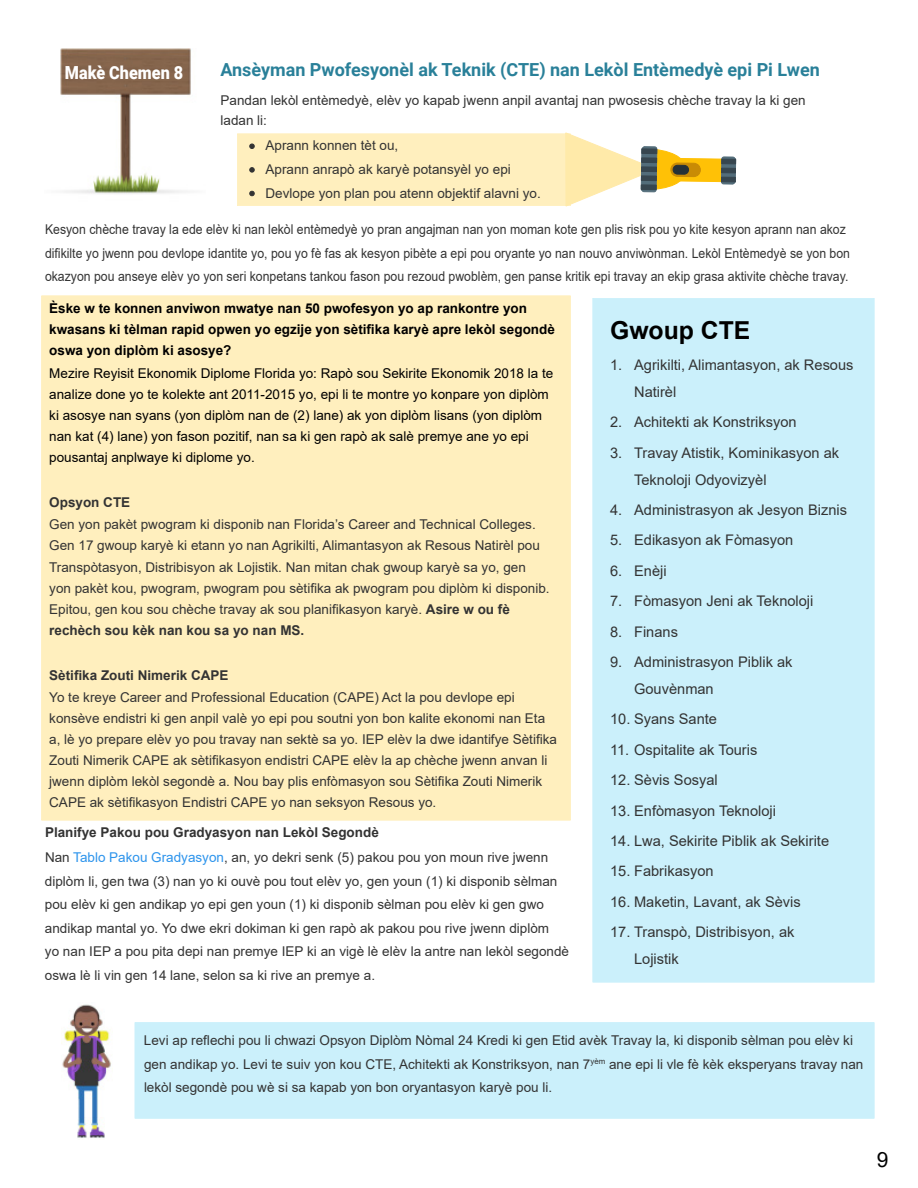
<style>
.page{position:relative;width:918px;height:1188px;background:#fff}
.page>*{position:absolute;margin:0;border:0;box-sizing:border-box;transform-origin:0 0}
.Paragraph_Style5{font:700 24.75px "Arial";color:#000}
.t1{font:21px "Arial";color:#000}
.Paragraph_Style1{font:700 18px "Roboto";color:#298099}
.Paragraph_Style2{font:900 18px "Roboto";color:#fff;scale:.9 1}
.Paragraph_Style6{font:14.7px/27px "Arial";color:#333}
.Paragraph_Style1-2{font:13.5px/21px "Arial";color:#333}
.Paragraph_Style3{font:13.5px/23.5px "Arial";color:#333}
.Paragraph_Style1-3{font:13.5px/23.5px "Arial";color:#333;scale:.91 1}
.Paragraph_Style1-4{font:13.5px/21px "Arial";color:#000}
.Paragraph_Style4{font:13.5px/23.4px "Arial";color:#333}
.Paragraph_Style2-2{font:700 13.5px/21px "Arial";color:#000}
.Paragraph_Style1-5{font:700 13.5px "Arial";color:#333}
.s1{font-weight:700}
.s2{color:#2d94ec}
</style>
<div class="page">
<div style="left:237px;top:134px;width:333px;height:72px;background:#ffefbe"></div>
<svg style="left:250px;top:144px;width:4px;height:5px"></svg>
<svg style="left:250px;top:168px;width:4px;height:4px"></svg>
<svg style="left:250px;top:191px;width:4px;height:5px"></svg>
<img style="left:60px;top:48px;width:131px;height:146px">
<svg style="left:566px;top:133px;width:170px;height:73px"></svg>
<div style="left:593px;top:298px;width:281px;height:684px;background:#cbf0fb"></div>
<div style="left:42px;top:296px;width:528px;height:524px;background:#ffefbe"></div>
<img style="left:62px;top:1004px;width:49px;height:134px">
<div style="left:135px;top:1023px;width:739px;height:95px;background:#cbf0fb"></div>
<p class="Paragraph_Style2" style="left:65px;top:60px;width:133px">Makè Chemen 8</p>
<p class="Paragraph_Style1" style="left:220px;top:57px;width:601px">Ansèyman Pwofesyonèl ak Teknik (CTE) nan Lekòl Entèmedyè epi Pi Lwen</p>
<p class="Paragraph_Style1-2" style="left:220px;top:91px;width:587px;line-height:19.5px">Pandan lekòl entèmedyè, elèv yo kapab jwenn anpil avantaj nan pwosesis chèche travay la ki gen ladan li:</p>
<p class="Paragraph_Style1-2" style="left:265px;top:134px;width:134px">Aprann konnen tèt ou,</p>
<p class="Paragraph_Style1-2" style="left:265px;top:158px;width:247px">Aprann anrapò ak karyè potansyèl yo epi</p>
<p class="Paragraph_Style1-2" style="left:265px;top:182px;width:277px">Devlope yon plan pou atenn objektif alavni yo.</p>
<p class="Paragraph_Style1-3" style="left:45px;top:218px;width:886px">Kesyon chèche travay la ede elèv ki nan lekòl entèmedyè yo pran angajman nan yon moman kote gen plis risk pou yo kite kesyon aprann nan akoz difikilte yo jwenn pou devlope idantite yo, pou yo fè fas ak kesyon pibète a epi pou oryante yo nan nouvo anviwònman. Lekòl Entèmedyè se yon bon okazyon pou anseye elèv yo yon seri konpetans tankou fason pou rezoud pwoblèm, gen panse kritik epi travay an ekip grasa aktivite chèche travay.</p>
<p class="Paragraph_Style2-2" style="left:49px;top:298px;width:507px">Èske w te konnen anviwon mwatye nan 50 pwofesyon yo ap rankontre yon kwasans ki tèlman rapid opwen yo egzije yon sètifika karyè apre lekòl segondè oswa yon diplòm ki asosye?</p>
<p class="Paragraph_Style1-4" style="left:49px;top:363px;width:506px">Mezire Reyisit Ekonomik Diplome Florida yo: Rapò sou Sekirite Ekonomik 2018 la te analize done yo te kolekte ant 2011-2015 yo, epi li te montre yo konpare yon diplòm ki asosye nan syans (yon diplòm nan de (2) lane) ak yon diplòm lisans (yon diplòm nan kat (4) lane) yon fason pozitif, nan sa ki gen rapò ak salè premye ane yo epi pousantaj anplwaye ki diplome yo.</p>
<p class="Paragraph_Style1-5" style="left:49px;top:493px;width:83px">Opsyon CTE</p>
<p class="Paragraph_Style1-2" style="left:49px;top:514px;width:502px">Gen yon pakèt pwogram ki disponib nan Florida’s Career and Technical Colleges.<br>Gen 17 gwoup karyè ki etann yo nan Agrikilti, Alimantasyon ak Resous Natirèl pou Transpòtasyon, Distribisyon ak Lojistik. Nan mitan chak gwoup karyè sa yo, gen yon pakèt kou, pwogram, pwogram pou sètifika ak pwogram pou diplòm ki disponib.<br>Epitou, gen kou sou chèche travay ak sou planifikasyon karyè. <span class="s1">Asire w ou fè rechèch sou kèk nan kou sa yo nan MS.</span></p>
<p class="Paragraph_Style1-5" style="left:49px;top:665px;width:181px">Sètifika Zouti Nimerik CAPE</p>
<p class="Paragraph_Style1-2" style="left:49px;top:687px;width:509px">Yo te kreye Career and Professional Education (CAPE) Act la pou devlope epi konsève endistri ki gen anpil valè yo epi pou soutni yon bon kalite ekonomi nan Eta a, lè yo prepare elèv yo pou travay nan sektè sa yo. IEP elèv la dwe idantifye Sètifika Zouti Nimerik CAPE ak sètifikasyon endistri CAPE elèv la ap chèche jwenn anvan li jwenn diplòm lekòl segondè a. Nou bay plis enfòmasyon sou Sètifika Zouti Nimerik CAPE ak sètifikasyon Endistri CAPE yo nan seksyon Resous yo.</p>
<p class="Paragraph_Style1-5" style="left:45px;top:823px;width:335px">Planifye Pakou pou Gradyasyon nan Lekòl Segondè</p>
<p class="Paragraph_Style3" style="left:45px;top:846px;width:526px">Nan <span class="s2">Tablo Pakou Gradyasyon</span>, an, yo dekri senk (5) pakou pou yon moun rive jwenn diplòm li, gen twa (3) nan yo ki ouvè pou tout elèv yo, gen youn (1) ki disponib sèlman pou elèv ki gen andikap yo epi gen youn (1) ki disponib sèlman pou elèv ki gen gwo andikap mantal yo. Yo dwe ekri dokiman ki gen rapò ak pakou pou rive jwenn diplòm<br>yo nan IEP a pou pita depi nan premye IEP ki an vigè lè elèv la antre nan lekòl segondè oswa lè li vin gen 14 lane, selon sa ki rive an premye a.</p>
<p class="Paragraph_Style5" style="left:610px;top:312px;width:142px">Gwoup CTE</p>
<p class="Paragraph_Style6" style="left:634px;top:351px;width:221px;text-indent:-24px">1. Agrikilti, Alimantasyon, ak Resous<br>Natirèl</p>
<p class="Paragraph_Style6" style="left:610px;top:409px;width:188px">2. Achitekti ak Konstriksyon</p>
<p class="Paragraph_Style6" style="left:634px;top:439px;width:207px;text-indent:-24px">3. Travay Atistik, Kominikasyon ak<br>Teknoloji Odyovizyèl</p>
<p class="Paragraph_Style6" style="left:610px;top:496px;width:238px">4. Administrasyon ak Jesyon Biznis</p>
<p class="Paragraph_Style6" style="left:610px;top:527px;width:185px">5. Edikasyon ak Fòmasyon</p>
<p class="Paragraph_Style6" style="left:610px;top:557px;width:58px">6. Enèji</p>
<p class="Paragraph_Style6" style="left:610px;top:588px;width:205px">7. Fòmasyon Jeni ak Teknoloji</p>
<p class="Paragraph_Style6" style="left:610px;top:618px;width:69px">8. Finans</p>
<p class="Paragraph_Style6" style="left:634px;top:648px;width:160px;text-indent:-24px">9. Administrasyon Piblik ak<br>Gouvènman</p>
<p class="Paragraph_Style6" style="left:610px;top:706px;width:108px">10. Syans Sante</p>
<p class="Paragraph_Style6" style="left:610px;top:736px;width:149px">11. Ospitalite ak Touris</p>
<p class="Paragraph_Style6" style="left:610px;top:767px;width:109px">12. Sèvis Sosyal</p>
<p class="Paragraph_Style6" style="left:610px;top:797px;width:167px">13. Enfòmasyon Teknoloji</p>
<p class="Paragraph_Style6" style="left:610px;top:827px;width:221px">14. Lwa, Sekirite Piblik ak Sekirite</p>
<p class="Paragraph_Style6" style="left:610px;top:858px;width:105px">15. Fabrikasyon</p>
<p class="Paragraph_Style6" style="left:610px;top:888px;width:192px">16. Maketin, Lavant, ak Sèvis</p>
<p class="Paragraph_Style6" style="left:634px;top:919px;width:162px;text-indent:-24px">17. Transpò, Distribisyon, ak<br>Lojistik</p>
<p class="Paragraph_Style4" style="left:144px;top:1029px;width:721px">Levi ap reflechi pou li chwazi Opsyon Diplòm Nòmal 24 Kredi ki gen Etid avèk Travay la, ki disponib sèlman pou elèv ki gen andikap yo. Levi te suiv yon kou CTE, Achitekti ak Konstriksyon, nan 7<sup>yèm</sup> ane epi li vle fè kèk eksperyans travay nan lekòl segondè pou wè si sa kapab yon bon oryantasyon karyè pou li.</p>
<h2 class="t1" style="left:877px;top:1145px;width:13px">9</h2>
</div>
